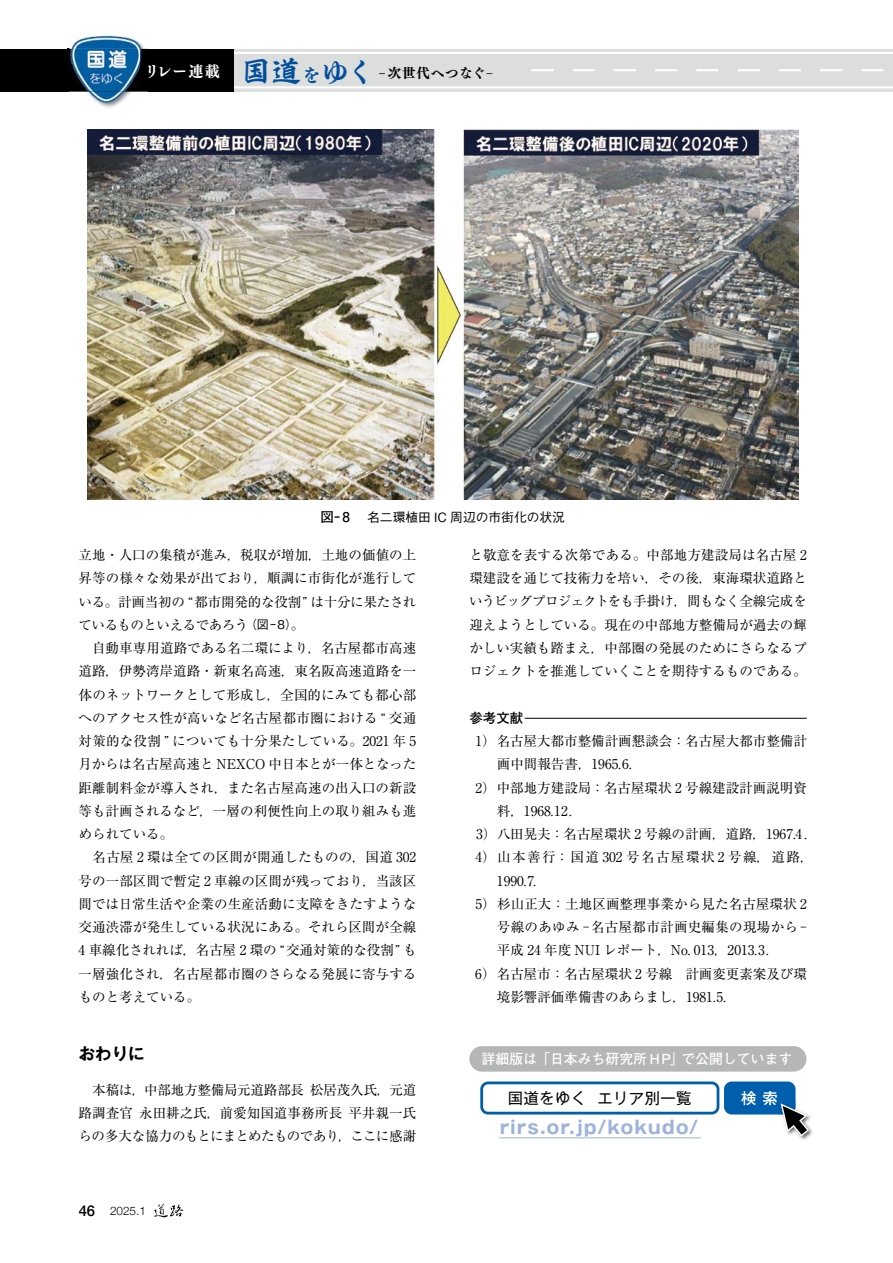
<style>
.page{position:relative;width:893px;height:1263px;background:#fff}
.page>*{position:absolute;margin:0;border:0;box-sizing:border-box;transform-origin:0 0}
.t1{font:700 18.15px "Gothic MB101 Pr 6";letter-spacing:.07em;color:#9eb3d9}
.t2{font:700 16.5px "Gothic MB101 Pr 6 De";color:#000}
.t3{font:15.3px "Gothic MB101 Pr 6";letter-spacing:.025em;color:#000}
.t4{font:500 15.3px "Gothic MB101 Pr 6";color:#fff}
.t5{font:700 13.8px "Futo Go B101 Pr 6";color:#fff}
.t6{font:13.5px/23.2px "Ryumin Pr 6";color:#000;text-align:justify}
.t7{font:13.5px "Ryumin Pr 6";letter-spacing:.11em;color:#000}
.t8{font:13.5px "Ryumin Pr 6";letter-spacing:.025em;color:#000}
.t9{font:13.5px "UD Mincho Pr 6 N B";letter-spacing:.06em;color:#000}
.t10{font:500 12.75px "Gothic BBB Pr 6";color:#000}
.t11{font:300 11.7px "Helvetica Neue";color:#000}
.s1{font-size:15px;color:#fff}
.s2{font-family:"GF Kaishokk E";font-size:30px;color:#004f9d}
.s3{font-size:18px;color:#004f9d}
.s4{font-size:27px;color:#004f9d}
.s5{font-family:"Futo Go B101 Pr 6";font-weight:700;font-size:13.5px}
.s6{font-family:"Gothic BBB Pr 6";font-weight:500;font-size:12px}
.s7{font-weight:500;font-size:14.85px}
</style>
<div class="page">
<svg style="left:154px;top:1204px;width:29px;height:13px"></svg>
<svg style="left:234px;top:49px;width:659px;height:42px;background:#dfe0e0"></svg>
<svg style="left:234px;top:52px;width:659px;height:36px;background:#e0e1e1"></svg>
<div style="left:0;top:49px;width:234px;height:42px;background:#000"></div>
<img style="left:105px;top:45px;width:43px;height:63px">
<img style="left:142px;top:49px;width:6px;height:42px">
<img style="left:142px;top:52px;width:6px;height:36px">
<img style="left:69px;top:35px;width:73px;height:72px">
<div style="left:469px;top:1046px;width:337px;height:25px;background:#b5b6b6;border-radius:13px"></div>
<div style="left:480px;top:1081px;width:239px;height:33px;border:3px solid #005fad;border-radius:6px"></div>
<img style="left:800px;top:1129px;width:12px;height:11px">
<svg style="left:724px;top:1081px;width:87px;height:57px"></svg>
<hr style="left:499px;top:1137px;width:202px;height:1px;background:#9eb3d9">
<hr style="left:525px;top:718px;width:282px;height:1px;background:#000">
<img style="left:87px;top:130px;width:711px;height:369px">
<p class="t9" style="left:145px;top:60px;width:350px"><span class="s1">リレー連載</span> <span class="s2">国道</span><span class="s3">を</span><span class="s4">ゆく</span> - 次世代へつなぐ-</p>
<p class="t10" style="left:320px;top:506px;width:246px"><span class="s5">図− 8</span> 　名二環植田 IC 周辺の市街化の状況</p>
<p class="t6" style="left:78px;top:543px;width:339px;text-align:left">立地・人口の集積が進み，税収が増加，土地の価値の上昇等の様々な効果が出ており，順調に市街化が進行している。計画当初の “都市開発的な役割” は十分に果たされているものといえるであろう<span class="s6">（図−8）</span>。<br>　自動車専用道路である名二環により，名古屋都市高速道路，伊勢湾岸道路・新東名高速，東名阪高速道路を一体のネットワークとして形成し，全国的にみても都心部へのアクセス性が高いなど名古屋都市圏における “ 交通対策的な役割 ” についても十分果たしている。2021 年 5月からは名古屋高速と NEXCO 中日本とが一体となった距離制料金が導入され，また名古屋高速の出入口の新設等も計画されるなど，一層の利便性向上の取り組みも進められている。<br>　名古屋 2 環は全ての区間が開通したものの，国道 302号の一部区間で暫定 2 車線の区間が残っており，当該区間では日常生活や企業の生産活動に支障をきたすような交通渋滞が発生している状況にある。それら区間が全線<br>4 車線化されれば，名古屋 2 環の “交通対策的な役割” も一層強化され，名古屋都市圏のさらなる発展に寄与するものと考えている。</p>
<p class="t2" style="left:79px;top:1040px;width:67px">おわりに</p>
<p class="t6" style="left:78px;top:1077px;width:339px">　本稿は，中部地方整備局元道路部長 松居茂久氏，元道路調査官 永田耕之氏，前愛知国道事務所長 平井親一氏らの多大な協力のもとにまとめたものであり，ここに感謝</p>
<p class="t11" style="left:79px;top:1201px;width:69px"><span class="s7">46</span> 2025.1</p>
<p class="t6" style="left:469px;top:543px;width:339px">と敬意を表する次第である。中部地方建設局は名古屋 2環建設を通じて技術力を培い，その後，東海環状道路というビッグプロジェクトをも手掛け，間もなく全線完成を迎えようとしている。現在の中部地方整備局が過去の輝かしい実績も踏まえ，中部圏の発展のためにさらなるプロジェクトを推進していくことを期待するものである。</p>
<p class="t6" style="left:475px;top:729px;width:333px">1）名古屋大都市整備計画懇談会：名古屋大都市整備計</p>
<p class="t6" style="left:497px;top:752px;width:136px">画中間報告書，1965.6.</p>
<p class="t6" style="left:475px;top:775px;width:333px">2）中部地方建設局：名古屋環状 2 号線建設計画説明資</p>
<p class="t6" style="left:497px;top:798px;width:76px">料，1968.12.</p>
<p class="t6" style="left:476px;top:822px;width:332px">3）八田晃夫：名古屋環状 2 号線の計画，道路，1967.4.</p>
<p class="t7" style="left:475px;top:847px;width:340px">4）山本善行：国道 302 号名古屋環状 2 号線，道路，</p>
<p class="t6" style="left:497px;top:868px;width:41px">1990.7.</p>
<p class="t6" style="left:475px;top:891px;width:333px">5）杉山正大：土地区画整理事業から見た名古屋環状 2</p>
<p class="t8" style="left:497px;top:916px;width:311px">号線のあゆみ -名古屋都市計画史編集の現場から-</p>
<p class="t6" style="left:497px;top:938px;width:273px">平成 24 年度 NUI レポート，No. 013，2013.3.</p>
<p class="t6" style="left:475px;top:961px;width:333px">6）名古屋市：名古屋環状 2 号線　計画変更素案及び環</p>
<p class="t6" style="left:497px;top:984px;width:230px">境影響評価準備書のあらまし，1981.5.</p>
<p class="t5" style="left:482px;top:1048px;width:312px">詳細版は「日本みち研究所 HP」で公開しています</p>
<p class="t3" style="left:508px;top:1085px;width:185px">国道をゆく エリア別一覧</p>
<h1 class="t1" style="left:500px;top:1112px;width:200px">rirs.or.jp/kokudo/</h1>
<p class="t4" style="left:741px;top:1085px;width:38px">検 索</p>
</div>
